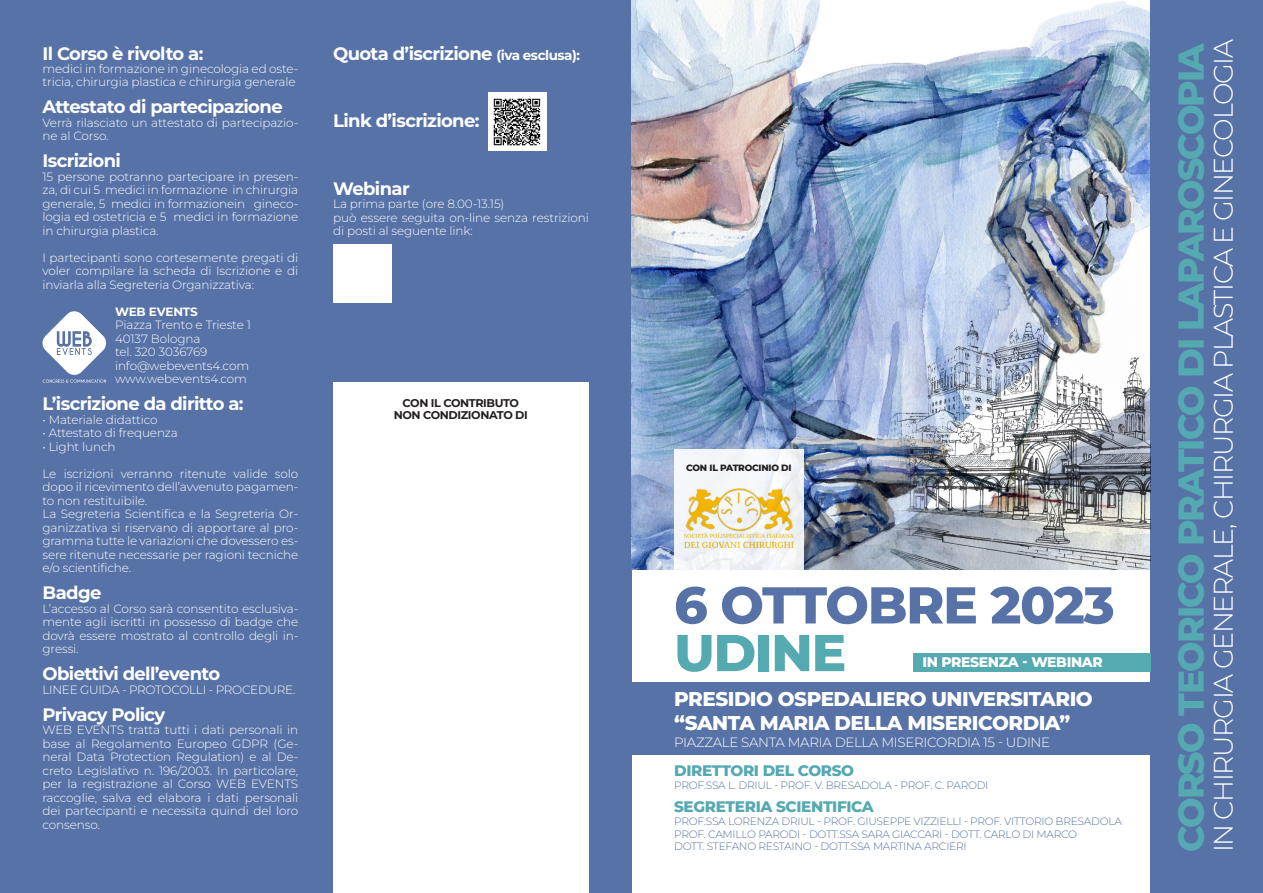
<style>
.page{position:relative;width:1263px;height:893px;background:#fff}
.page>*{position:absolute;margin:0;border:0;box-sizing:border-box;transform-origin:0 0}
.t1{font:800 51.75px "Montserrat";letter-spacing:-.025em;color:#5672a6}
.t2{font:800 51.75px "Montserrat";letter-spacing:-.025em;color:#55a9b0}
.t3{font:800 36px "Montserrat";letter-spacing:-.05em;color:#55a9b0}
.t4{font:300 26.85px "Montserrat";letter-spacing:-.05em;color:#fff}
.t5{font:800 19.95px/24px "Montserrat";letter-spacing:-.025em;color:#fff}
.t6{font:700 18px "Montserrat";letter-spacing:-.035em;color:#fff}
.t7{font:800 15.3px "Montserrat";letter-spacing:-.025em;color:#55a9b0}
.t8{font:800 13.95px "Montserrat";letter-spacing:-.025em;color:#fff}
.t9{font:300 13.5px "Montserrat";letter-spacing:-.025em;color:#fff}
.t10{font:300 12px/13.5px "Montserrat";letter-spacing:-.01em;color:#fff;text-align:justify}
.t11{font:700 12px "Montserrat";letter-spacing:-.015em;color:#fff}
.t12{font:700 11.25px "Montserrat";letter-spacing:-.035em;color:#231f20}
.t13{font:300 10.65px "Montserrat";letter-spacing:-.025em;color:#5672a6}
.t14{font:800 9.15px "Montserrat";letter-spacing:-.025em;color:#231f20}
.s1{font-size:13.5px}
</style>
<div class="page">
<div style="left:0;top:0;width:631px;height:893px;background:#5672a6"></div>
<img style="left:631px;top:0;width:520px;height:570px">
<div style="left:1151px;top:0;width:112px;height:893px;background:#5672a6"></div>
<div style="left:621px;top:683px;width:530px;height:72px;background:#5672a6"></div>
<div style="left:913px;top:653px;width:238px;height:18px;background:#55a9b0"></div>
<img style="left:697px;top:253px;width:454px;height:317px">
<svg style="left:42px;top:311px;width:64px;height:72px"></svg>
<div style="left:674px;top:449px;width:130px;height:121px;background:#f3f5f9"></div>
<img style="left:684px;top:482px;width:110px;height:70px">
<div style="left:333px;top:383px;width:256px;height:510px;background:#fff"></div>
<div style="left:488px;top:92px;width:58px;height:59px;background:#fff"></div>
<img style="left:494px;top:98px;width:47px;height:47px">
<div style="left:333px;top:244px;width:58px;height:58px;background:#fff"></div>
<p class="t6" style="left:43px;top:42px;width:162px">Il Corso è rivolto a:</p>
<p class="t10" style="left:43px;top:61px;width:257px">medici in formazione in ginecologia ed oste&shy;tricia, chirurgia plastica e chirurgia generale</p>
<p class="t6" style="left:43px;top:95px;width:242px">Attestato di partecipazione</p>
<p class="t10" style="left:43px;top:115px;width:257px">Verrà rilasciato un attestato di partecipazio&shy;ne al Corso.</p>
<p class="t6" style="left:43px;top:149px;width:80px">Iscrizioni</p>
<p class="t10" style="left:43px;top:169px;width:257px">15 persone potranno partecipare in presen&shy;za, di cui 5 medici in formazione in chirurgia generale, 5 medici in formazionein gineco&shy;logia ed ostetricia e 5 medici in formazione in chirurgia plastica.</p>
<p class="t10" style="left:43px;top:250px;width:257px">I partecipanti sono cortesemente pregati di voler compilare la scheda di Iscrizione e di inviarla alla Segreteria Organizzativa:</p>
<p class="t11" style="left:115px;top:303px;width:84px">WEB EVENTS</p>
<p class="t10" style="left:115px;top:318px;width:137px">Piazza Trento e Trieste 1</p>
<p class="t10" style="left:115px;top:331px;width:87px">40137 Bologna</p>
<p class="t10" style="left:115px;top:345px;width:94px">tel. 320 3036769</p>
<p class="t10" style="left:115px;top:358px;width:136px">info@webevents4.com</p>
<p class="t10" style="left:115px;top:372px;width:133px">www.webevents4.com</p>
<p class="t6" style="left:43px;top:392px;width:203px">L’iscrizione da diritto a:</p>
<p class="t10" style="left:43px;top:412px;width:117px">• Materiale didattico</p>
<p class="t10" style="left:43px;top:426px;width:137px">• Attestato di frequenza</p>
<p class="t10" style="left:43px;top:439px;width:75px">• Light lunch</p>
<p class="t10" style="left:43px;top:466px;width:257px">Le iscrizioni verranno ritenute valide solo dopo il ricevimento dell’avvenuto pagamen&shy;to non restituibile.</p>
<p class="t10" style="left:43px;top:507px;width:257px">La Segreteria Scientifica e la Segreteria Or&shy;ganizzativa si riservano di apportare al pro&shy;gramma tutte le variazioni che dovessero es&shy;sere ritenute necessarie per ragioni tecniche e/o scientifiche.</p>
<p class="t6" style="left:43px;top:581px;width:60px">Badge</p>
<p class="t10" style="left:43px;top:601px;width:257px">L’accesso al Corso sarà consentito esclusiva&shy;mente agli iscritti in possesso di badge che dovrà essere mostrato al controllo degli in&shy;gressi.</p>
<p class="t6" style="left:43px;top:662px;width:179px">Obiettivi dell’evento</p>
<p class="t10" style="left:43px;top:682px;width:254px">LINEE GUIDA - PROTOCOLLI - PROCEDURE.</p>
<p class="t6" style="left:43px;top:702px;width:124px">Privacy Policy</p>
<p class="t10" style="left:43px;top:723px;width:257px">WEB EVENTS tratta tutti i dati personali in base al Regolamento Europeo GDPR (Ge&shy;neral Data Protection Regulation) e al De&shy;creto Legislativo n. 196/2003. In particolare, per la registrazione al Corso WEB EVENTS raccoglie, salva ed elabora i dati personali dei partecipanti e necessita quindi del loro consenso.</p>
<p class="t6" style="left:333px;top:42px;width:248px">Quota d’iscrizione <span class="s1">(iva esclusa):</span></p>
<p class="t6" style="left:333px;top:109px;width:148px">Link d’iscrizione:</p>
<p class="t6" style="left:333px;top:177px;width:78px">Webinar</p>
<p class="t10" style="left:333px;top:197px;width:173px">La prima parte (ore 8.00-13.15)</p>
<p class="t10" style="left:333px;top:211px;width:257px">può essere seguita on-line senza restrizioni di posti al seguente link:</p>
<p class="t12" style="left:403px;top:395px;width:118px">CON IL CONTRIBUTO</p>
<p class="t12" style="left:394px;top:407px;width:135px">NON CONDIZIONATO DI</p>
<p class="t14" style="left:686px;top:462px;width:107px">CON IL PATROCINIO DI</p>
<p class="t1" style="left:674px;top:571px;width:442px">6 OTTOBRE 2023</p>
<p class="t2" style="left:674px;top:618px;width:174px">UDINE</p>
<p class="t5" style="left:674px;top:686px;width:420px">PRESIDIO OSPEDALIERO UNIVERSITARIO “SANTA MARIA DELLA MISERICORDIA”</p>
<p class="t7" style="left:674px;top:760px;width:182px">DIRETTORI DEL CORSO</p>
<p class="t13" style="left:674px;top:778px;width:316px">PROF.SSA L. DRIUL - PROF. V. BRESADOLA - PROF. C. PARODI</p>
<p class="t7" style="left:674px;top:796px;width:201px">SEGRETERIA SCIENTIFICA</p>
<p class="t13" style="left:674px;top:814px;width:449px">PROF.SSA LORENZA DRIUL - PROF. GIUSEPPE VIZZIELLI - PROF. VITTORIO BRESADOLA</p>
<p class="t13" style="left:674px;top:827px;width:405px">PROF. CAMILLO PARODI - DOTT.SSA SARA GIACCARI - DOTT. CARLO DI MARCO</p>
<p class="t13" style="left:674px;top:840px;width:294px">DOTT. STEFANO RESTAINO - DOTT.SSA MARTINA ARCIERI</p>
<p class="t8" style="left:922px;top:653px;width:182px">IN PRESENZA - WEBINAR</p>
<p class="t9" style="left:674px;top:733px;width:378px">PIAZZALE SANTA MARIA DELLA MISERICORDIA 15 - UDINE</p>
<p class="t3" style="left:1167px;top:852px;width:812px;rotate:-90deg">CORSO TEORICO PRATICO DI LAPAROSCOPIA</p>
<p class="t4" style="left:1205px;top:852px;width:815px;rotate:-90deg">IN CHIRURGIA GENERALE, CHIRURGIA PLASTICA E GINECOLOGIA</p>
</div>
